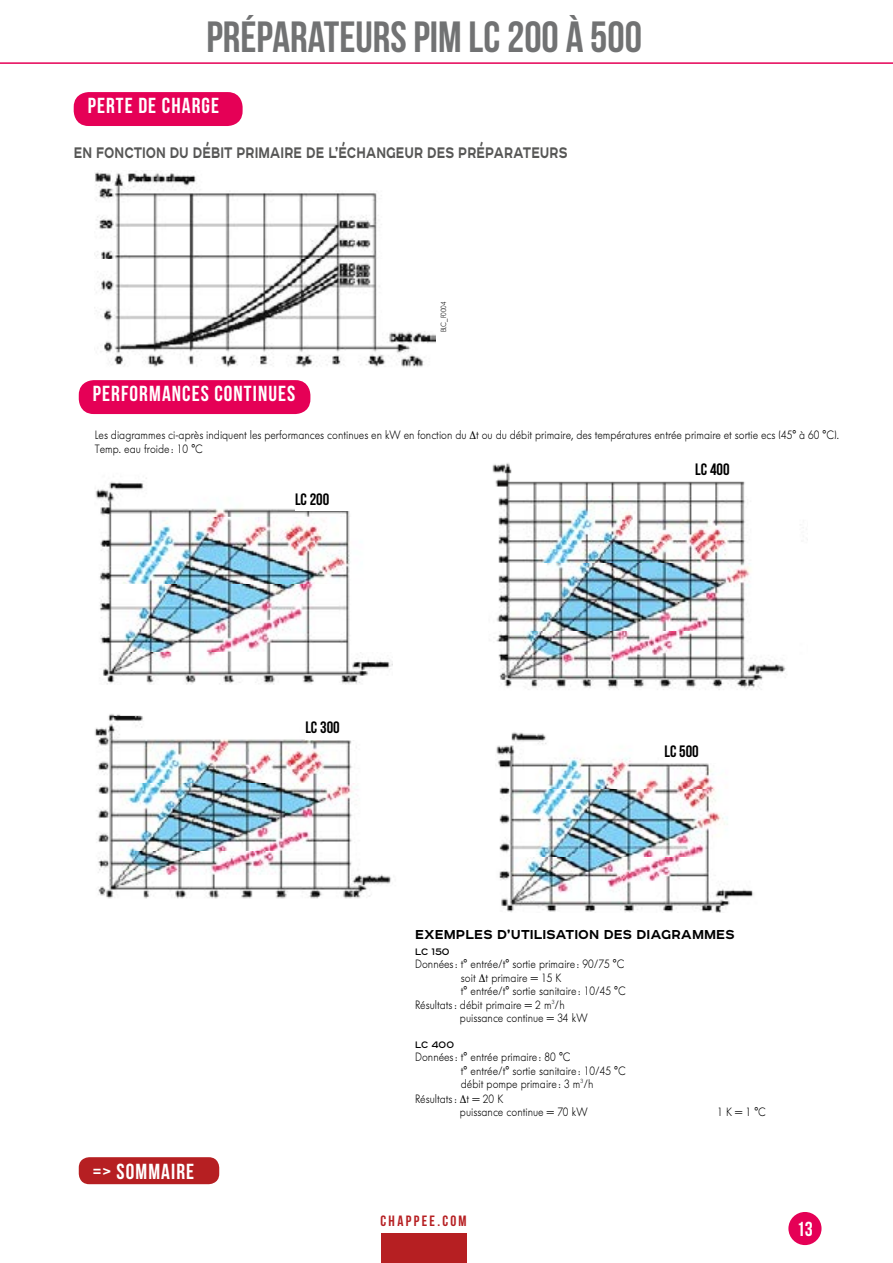
<style>
.page{position:relative;width:893px;height:1263px;background:#fff}
.page>*{position:absolute;margin:0;border:0;box-sizing:border-box;transform-origin:0 0}
.t1{font:700 43.65px "Bebas Neue";color:#717273}
.t2{font:700 21.75px "Bebas Neue";letter-spacing:.05em;color:#fff}
.t3{font:700 20.25px "Bebas Neue";color:#fff}
.t4{font:700 19.5px "Affect";color:#575756;scale:.81 1}
.t5{font:700 16.5px "Affect";color:#000}
.t6{font:700 16.5px "Bebas Neue";color:#000}
.t7{font:700 15px "Bebas Neue";letter-spacing:.155em;color:#b61f22}
.t8{font:300 12px/13.5px "Futura BQ";color:#000;scale:.9 1}
.t9{font:12px "Affect";color:#000}
.t10{font:300 7.5px "Futura BQ";color:#000;scale:.9 1}
</style>
<div class="page">
<div style="left:788px;top:1212px;width:33px;height:33px;background:#e50056;border-radius:50%"></div>
<div style="left:382px;top:1234px;width:85px;height:29px;background:#b61f22"></div>
<img style="left:95px;top:171px;width:341px;height:196px">
<hr style="left:0;top:62px;width:893px;height:2px;background:#e50056">
<div style="left:74px;top:92px;width:169px;height:34px;background:#e50056;border-radius:15px"></div>
<div style="left:79px;top:380px;width:231px;height:34px;background:#e50056;border-radius:15px"></div>
<img style="left:496px;top:732px;width:257px;height:181px">
<div style="left:664px;top:745px;width:63px;height:18px;background:#fff"></div>
<img style="left:95px;top:714px;width:296px;height:185px">
<div style="left:305px;top:721px;width:63px;height:18px;background:#fff"></div>
<img style="left:492px;top:463px;width:295px;height:227px">
<div style="left:695px;top:462px;width:63px;height:18px;background:#fff"></div>
<img style="left:95px;top:478px;width:298px;height:206px">
<div style="left:295px;top:492px;width:63px;height:18px;background:#fff"></div>
<div style="left:79px;top:1157px;width:140px;height:27px;background:#b61f22;border-radius:10px"></div>
<h1 class="t1" style="left:206px;top:13px;width:437px">PRÉPARATEURS PIM LC 200 À 500</h1>
<h2 class="t2" style="left:88px;top:94px;width:133px">PERTE DE CHARGE</h2>
<h3 class="t4" style="left:74px;top:139px;width:611px">EN FONCTION DU DÉBIT PRIMAIRE DE L’ÉCHANGEUR DES PRÉPARATEURS</h3>
<h2 class="t2" style="left:93px;top:382px;width:204px">PERFORMANCES CONTINUES</h2>
<p class="t10" style="left:439px;top:332px;width:36px;rotate:-90deg">BLC_F0004</p>
<p class="t8" style="left:95px;top:428px;width:828px">Les diagrammes ci-après indiquent les performances continues en kW en fonction du ∆t ou du débit primaire, des températures entrée primaire et sortie ecs (45° à 60 °C).<br>Temp. eau froide : 10 °C</p>
<h2 class="t2" style="left:93px;top:1159px;width:103px">=&gt; SOMMAIRE</h2>
<h3 class="t6" style="left:295px;top:490px;width:36px">LC 200</h3>
<h3 class="t6" style="left:695px;top:460px;width:36px">LC 400</h3>
<h3 class="t6" style="left:305px;top:719px;width:36px">LC 300</h3>
<h3 class="t6" style="left:664px;top:742px;width:36px">LC 500</h3>
<h3 class="t5" style="left:415px;top:923px;width:321px">EXEMPLES D’UTILISATION DES DIAGRAMMES</h3>
<p class="t9" style="left:415px;top:943px;width:36px">LC 150</p>
<p class="t8" style="left:415px;top:957px;width:234px">Données: t° entrée/t° sortie primaire : 90/75 °C</p>
<p class="t8" style="left:461px;top:971px;width:113px">soit ∆t primaire = 15 K</p>
<p class="t8" style="left:461px;top:984px;width:185px">t° entrée/t° sortie sanitaire : 10/45 °C</p>
<p class="t8" style="left:415px;top:998px;width:168px">Résultats: débit primaire = 2 m<sup>3</sup>/h</p>
<p class="t8" style="left:460px;top:1011px;width:143px">puissance continue = 34 kW</p>
<p class="t9" style="left:415px;top:1036px;width:40px">LC 400</p>
<p class="t8" style="left:415px;top:1050px;width:174px">Données: t° entrée primaire : 80 °C</p>
<p class="t8" style="left:461px;top:1064px;width:185px">t° entrée/t° sortie sanitaire : 10/45 °C</p>
<p class="t8" style="left:461px;top:1077px;width:149px">débit pompe primaire : 3 m<sup>3</sup>/h</p>
<p class="t8" style="left:415px;top:1092px;width:99px">Résultats: ∆t = 20 K</p>
<p class="t8" style="left:460px;top:1105px;width:143px">puissance continue = 70 kW</p>
<p class="t8" style="left:717px;top:1105px;width:56px">1 K = 1 °C</p>
<p class="t7" style="left:381px;top:1213px;width:88px">CHAPPEE.COM</p>
<h3 class="t3" style="left:797px;top:1218px;width:18px">13</h3>
</div>
